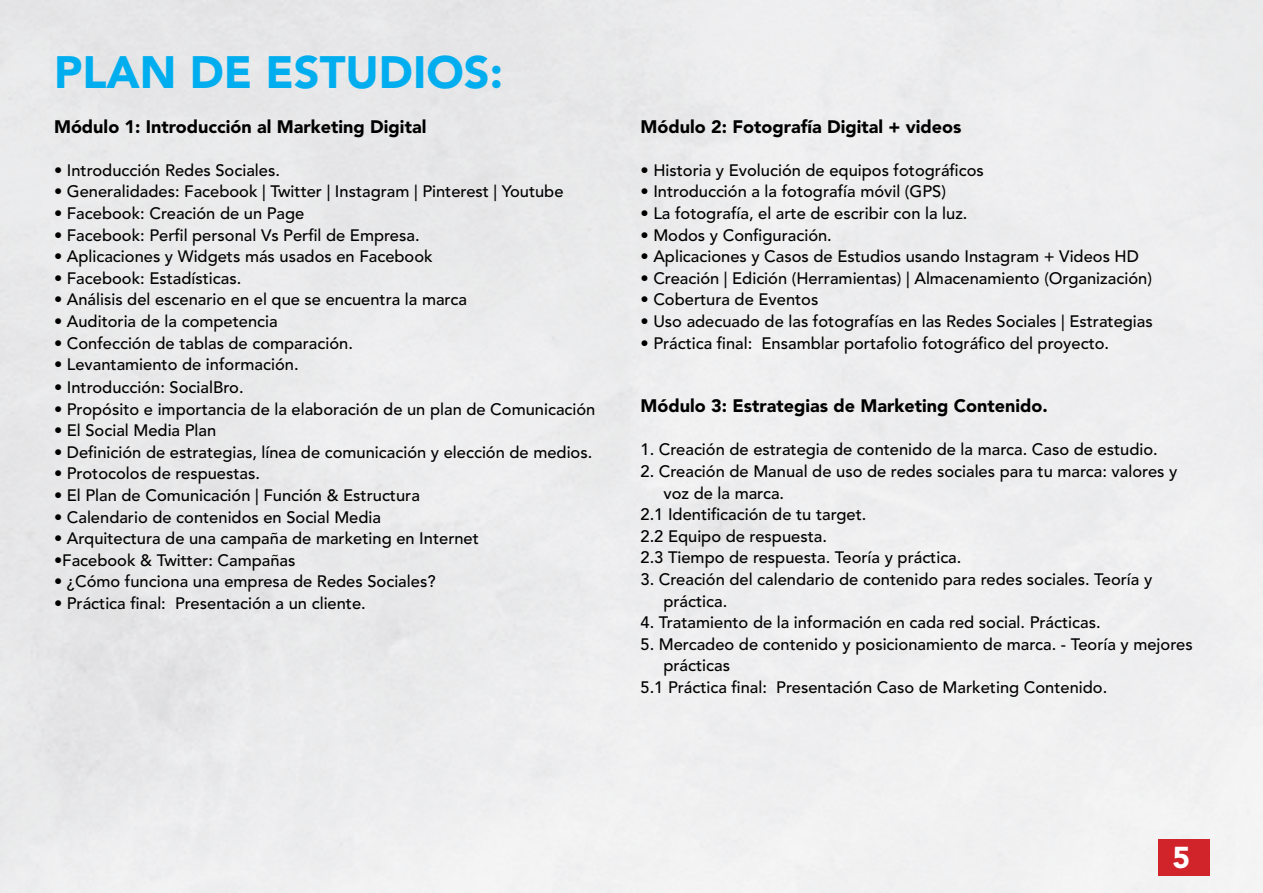
<style>
.page{position:relative;width:1263px;height:893px;background:#ecedee}
.page>*{position:absolute;margin:0;border:0;box-sizing:border-box;transform-origin:0 0}
.t1{font:900 45px "Avenir LT Std";color:#00aeef}
.t2{font:900 30px "Avenir LT Std";color:#fff}
.t3{font:900 18px "Avenir LT Std";color:#000}
.t4{font:500 16.5px/21.6px "Avenir LT Std";color:#000}
</style>
<div class="page">
<div style="left:1159px;top:839px;width:51px;height:37px;background:#d1232a"></div>
<p class="t1" style="left:54px;top:45px;width:451px">PLAN DE ESTUDIOS:</p>
<p class="t3" style="left:54px;top:116px;width:374px">Módulo 1: Introducción al Marketing Digital</p>
<p class="t4" style="left:54px;top:160px;width:227px">• Introducción Redes Sociales.</p>
<p class="t4" style="left:54px;top:181px;width:511px">• Generalidades: Facebook | Twitter | Instagram | Pinterest | Youtube</p>
<p class="t4" style="left:54px;top:203px;width:252px">• Facebook: Creación de un Page</p>
<p class="t4" style="left:54px;top:225px;width:367px">• Facebook: Perfil personal Vs Perfil de Empresa.</p>
<p class="t4" style="left:54px;top:246px;width:380px">• Aplicaciones y Widgets más usados en Facebook</p>
<p class="t4" style="left:54px;top:268px;width:189px">• Facebook: Estadísticas.</p>
<p class="t4" style="left:54px;top:289px;width:414px">• Análisis del escenario en el que se encuentra la marca</p>
<p class="t4" style="left:54px;top:311px;width:225px">• Auditoria de la competencia</p>
<p class="t4" style="left:54px;top:333px;width:300px">• Confección de tablas de comparación.</p>
<p class="t4" style="left:54px;top:354px;width:246px">• Levantamiento de información.</p>
<p class="t4" style="left:54px;top:377px;width:191px">• Introducción: SocialBro.</p>
<p class="t4" style="left:54px;top:399px;width:543px">• Propósito e importancia de la elaboración de un plan de Comunicación</p>
<p class="t4" style="left:54px;top:420px;width:164px">• El Social Media Plan</p>
<p class="t4" style="left:54px;top:442px;width:540px">• Definición de estrategias, línea de comunicación y elección de medios.</p>
<p class="t4" style="left:54px;top:463px;width:208px">• Protocolos de respuestas.</p>
<p class="t4" style="left:54px;top:485px;width:367px">• El Plan de Comunicación | Función &amp; Estructura</p>
<p class="t4" style="left:54px;top:507px;width:329px">• Calendario de contenidos en Social Media</p>
<p class="t4" style="left:54px;top:528px;width:426px">• Arquitectura de una campaña de marketing en Internet</p>
<p class="t4" style="left:54px;top:550px;width:243px">•Facebook &amp; Twitter: Campañas</p>
<p class="t4" style="left:54px;top:571px;width:383px">• ¿Cómo funciona una empresa de Redes Sociales?</p>
<p class="t4" style="left:54px;top:593px;width:313px">• Práctica final: Presentación a un cliente.</p>
<p class="t3" style="left:640px;top:116px;width:322px">Módulo 2: Fotografía Digital + videos</p>
<p class="t4" style="left:640px;top:160px;width:345px">• Historia y Evolución de equipos fotográficos</p>
<p class="t4" style="left:640px;top:181px;width:307px">• Introducción a la fotografía móvil (GPS)</p>
<p class="t4" style="left:640px;top:203px;width:329px">• La fotografía, el arte de escribir con la luz.</p>
<p class="t4" style="left:640px;top:225px;width:193px">• Modos y Configuración.</p>
<p class="t4" style="left:640px;top:246px;width:500px">• Aplicaciones y Casos de Estudios usando Instagram + Videos HD</p>
<p class="t4" style="left:640px;top:268px;width:513px">• Creación | Edición (Herramientas) | Almacenamiento (Organización)</p>
<p class="t4" style="left:640px;top:289px;width:179px">• Cobertura de Eventos</p>
<p class="t4" style="left:640px;top:311px;width:514px">• Uso adecuado de las fotografías en las Redes Sociales | Estrategias</p>
<p class="t4" style="left:640px;top:333px;width:470px">• Práctica final: Ensamblar portafolio fotográfico del proyecto.</p>
<p class="t3" style="left:640px;top:395px;width:409px">Módulo 3: Estrategias de Marketing Contenido.</p>
<p class="t4" style="left:640px;top:439px;width:519px">1. Creación de estrategia de contenido de la marca. Caso de estudio.</p>
<p class="t4" style="left:640px;top:461px;width:538px">2. Creación de Manual de uso de redes sociales para tu marca: valores y</p>
<p class="t4" style="left:663px;top:482px;width:122px">voz de la marca.</p>
<p class="t4" style="left:640px;top:504px;width:227px">2.1 Identificación de tu target.</p>
<p class="t4" style="left:640px;top:526px;width:188px">2.2 Equipo de respuesta.</p>
<p class="t4" style="left:640px;top:547px;width:322px">2.3 Tiempo de respuesta. Teoría y práctica.</p>
<p class="t4" style="left:640px;top:569px;width:513px">3. Creación del calendario de contenido para redes sociales. Teoría y</p>
<p class="t4" style="left:663px;top:590px;width:65px">práctica.</p>
<p class="t4" style="left:640px;top:612px;width:462px">4. Tratamiento de la información en cada red social. Prácticas.</p>
<p class="t4" style="left:663px;top:634px;width:531px;text-indent:-23px">5. Mercadeo de contenido y posicionamiento de marca. - Teoría y mejores prácticas</p>
<p class="t4" style="left:640px;top:677px;width:468px">5.1 Práctica final: Presentación Caso de Marketing Contenido.</p>
<h2 class="t2" style="left:1172px;top:839px;width:19px">5</h2>
</div>
